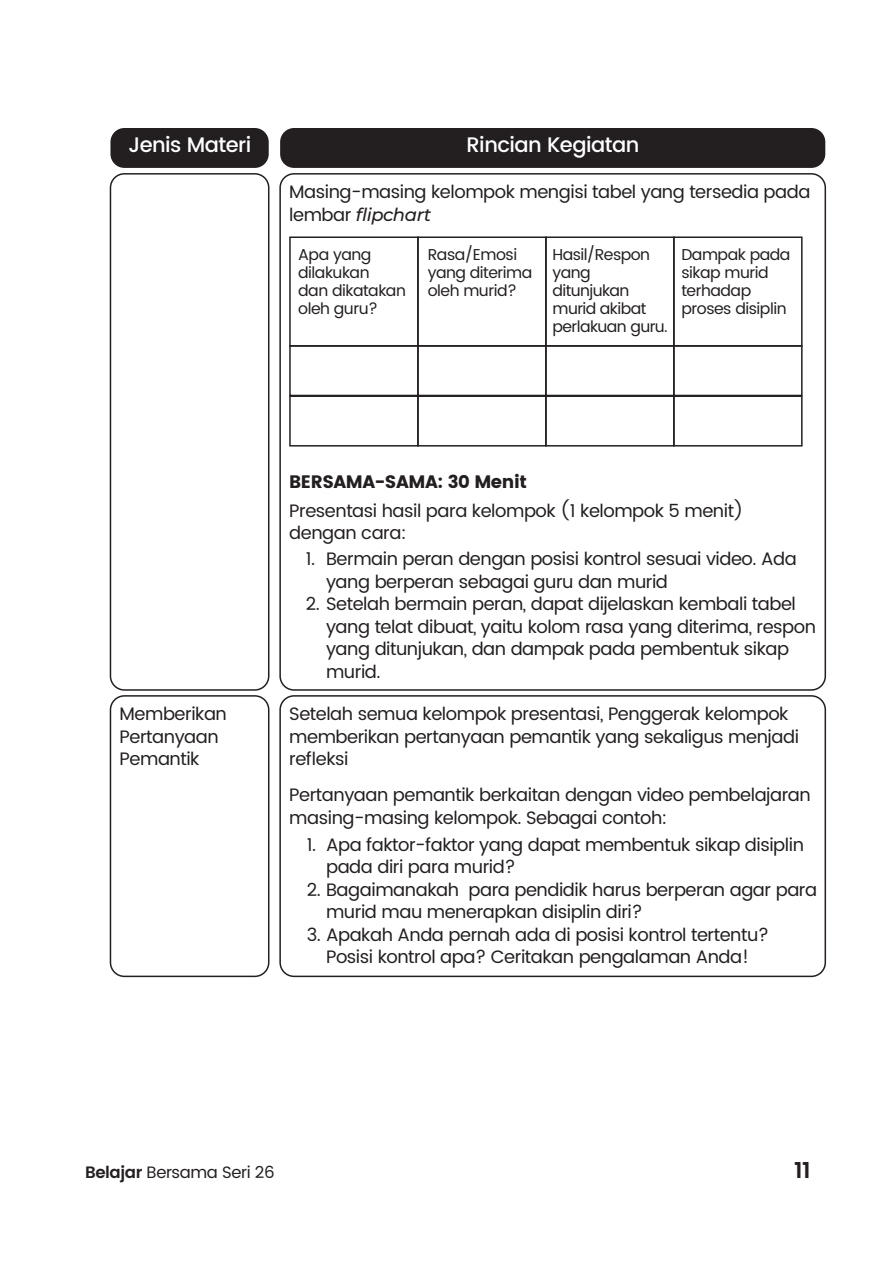
<style>
.page{position:relative;width:893px;height:1263px;background:#fff}
.page>*{position:absolute;margin:0;border:0;box-sizing:border-box;transform-origin:0 0}
.t1{font:600 22.5px "Poppins";color:#231f20}
.t2{font:500 21px "Poppins";letter-spacing:-.025em;color:#fff}
.t3{font:18px/22.5px "Poppins";letter-spacing:-.025em;color:#231f20}
.t4{font:18px "Poppins";letter-spacing:-.025em;color:#231f20}
.t5{font:italic 500 18px "Montserrat";letter-spacing:-.025em;color:#231f20}
.t6{font:16.5px "Poppins";letter-spacing:-.025em;color:#231f20}
.t7{font:15.75px/18px "Poppins";letter-spacing:-.03em;color:#231f20}
.s1{font-family:"Poppins";font-weight:400;font-style:normal}
.s2{font-weight:600}
</style>
<div class="page">
<div style="left:289px;top:236px;width:130px;height:111px;border:2px solid #231f20"></div>
<div style="left:417px;top:236px;width:130px;height:111px;border:2px solid #231f20"></div>
<div style="left:545px;top:236px;width:130px;height:111px;border:2px solid #231f20"></div>
<div style="left:673px;top:236px;width:130px;height:111px;border:2px solid #231f20"></div>
<div style="left:289px;top:345px;width:130px;height:51px;border:2px solid #231f20"></div>
<div style="left:417px;top:345px;width:130px;height:51px;border:2px solid #231f20"></div>
<div style="left:545px;top:345px;width:130px;height:51px;border:2px solid #231f20"></div>
<div style="left:673px;top:345px;width:130px;height:51px;border:2px solid #231f20"></div>
<div style="left:289px;top:395px;width:130px;height:52px;border:2px solid #231f20"></div>
<div style="left:417px;top:395px;width:130px;height:52px;border:2px solid #231f20"></div>
<div style="left:545px;top:395px;width:130px;height:52px;border:2px solid #231f20"></div>
<div style="left:673px;top:395px;width:130px;height:52px;border:2px solid #231f20"></div>
<div style="left:110px;top:128px;width:159px;height:40px;background:#231f20;border-radius:14px"></div>
<div style="left:280px;top:128px;width:545px;height:40px;background:#231f20;border-radius:14px"></div>
<div style="left:279px;top:173px;width:547px;height:518px;border:2px solid #231f20;border-radius:14px"></div>
<div style="left:110px;top:173px;width:159px;height:518px;border:2px solid #231f20;border-radius:14px"></div>
<div style="left:279px;top:695px;width:547px;height:282px;border:2px solid #231f20;border-radius:14px"></div>
<div style="left:110px;top:695px;width:159px;height:282px;border:2px solid #231f20;border-radius:14px"></div>
<p class="t2" style="left:128px;top:130px;width:124px">Jenis Materi</p>
<p class="t2" style="left:467px;top:130px;width:174px">Rincian Kegiatan</p>
<p class="t3" style="left:289px;top:181px;width:523px">Masing-masing kelompok mengisi tabel yang tersedia pada</p>
<p class="t5" style="left:289px;top:202px;width:144px"><span class="s1">lembar</span> flipchart</p>
<p class="t7" style="left:298px;top:246px;width:109px">Apa yang dilakukan<br>dan dikatakan oleh guru?</p>
<p class="t7" style="left:428px;top:246px;width:106px">Rasa/Emosi yang diterima oleh murid?</p>
<p class="t7" style="left:553px;top:246px;width:117px">Hasil/Respon yang ditunjukan murid akibat perlakuan guru.</p>
<p class="t7" style="left:681px;top:246px;width:110px">Dampak pada sikap murid terhadap proses disiplin</p>
<p class="t3" style="left:120px;top:703px;width:109px">Memberikan<br>Pertanyaan<br>Pemantik</p>
<p class="t4" style="left:289px;top:471px;width:239px">BERSAMA-SAMA: 30 Menit</p>
<p class="t3" style="left:289px;top:500px;width:456px">Presentasi hasil para kelompok (1 kelompok 5 menit) dengan cara:</p>
<p class="t3" style="left:326px;top:548px;width:472px">Bermain peran dengan posisi kontrol sesuai video. Ada yang berperan sebagai guru dan murid</p>
<p class="t3" style="left:326px;top:593px;width:491px;text-indent:-20px">2. Setelah bermain peran, dapat dijelaskan kembali tabel yang telat dibuat, yaitu kolom rasa yang diterima, respon yang ditunjukan, dan dampak pada pembentuk sikap murid.</p>
<p class="t3" style="left:306px;top:548px;width:11px">1.</p>
<p class="t3" style="left:289px;top:703px;width:511px">Setelah semua kelompok presentasi, Penggerak kelompok memberikan pertanyaan pemantik yang sekaligus menjadi refleksi</p>
<p class="t3" style="left:289px;top:784px;width:523px">Pertanyaan pemantik berkaitan dengan video pembelajaran masing-masing kelompok. Sebagai contoh:</p>
<p class="t3" style="left:326px;top:833px;width:479px">Apa faktor-faktor yang dapat membentuk sikap disiplin pada diri para murid?</p>
<p class="t3" style="left:326px;top:878px;width:493px;text-indent:-19px">2. Bagaimanakah para pendidik harus berperan agar para murid mau menerapkan disiplin diri?</p>
<p class="t3" style="left:307px;top:923px;width:464px;text-align:center">3. Apakah Anda pernah ada di posisi kontrol tertentu?<br>Posisi kontrol apa? Ceritakan pengalaman Anda!</p>
<p class="t3" style="left:307px;top:833px;width:11px">1.</p>
<p class="t6" style="left:85px;top:1160px;width:191px"><span class="s2">Belajar</span> Bersama Seri 26</p>
<p class="t1" style="left:794px;top:1153px;width:18px">11</p>
</div>
